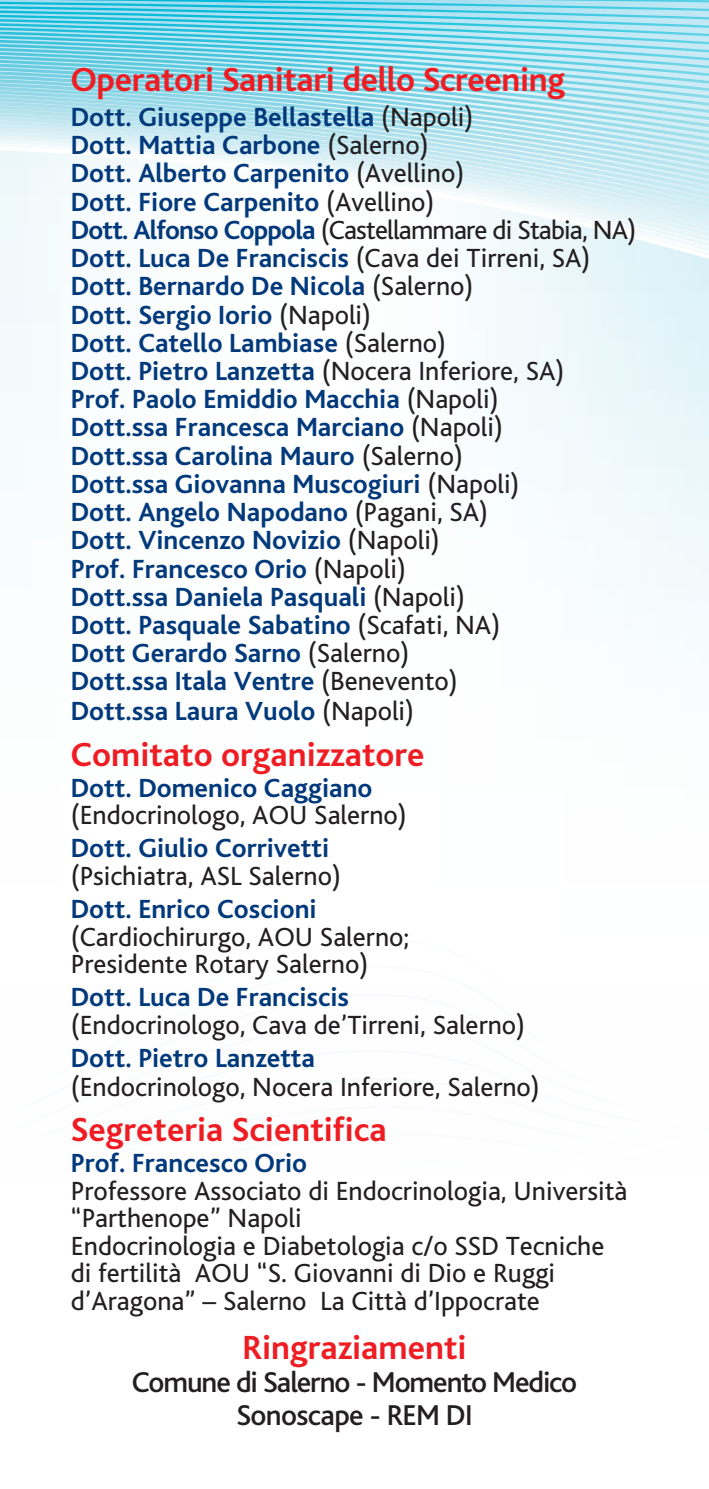
<style>
.page{position:relative;width:709px;height:1489px;background:#fff}
.page>*{position:absolute;margin:0;border:0;box-sizing:border-box;transform-origin:0 0}
.t1{font:700 35px "Bliss";color:#ee1d23}
.t2{font:500 30px/33px "Bliss";letter-spacing:-.035em;color:#231f20;text-align:center}
.t3{font:700 27.5px/28.2px "Bliss";color:#01397b}
.t4{font:27.5px/27.5px "Bliss";color:#231f20}
.s1{font-weight:400;color:#231f20}
</style>
<div class="page">
<div style="left:609px;top:544px;width:100px;height:22px;background:#f3fafc"></div>
<div style="left:593px;top:523px;width:116px;height:21px;background:#f2fafc"></div>
<div style="left:578px;top:501px;width:131px;height:22px;background:#f1fafc"></div>
<div style="left:562px;top:479px;width:147px;height:22px;background:#f0f9fc"></div>
<div style="left:547px;top:458px;width:162px;height:21px;background:#eff9fc"></div>
<div style="left:532px;top:436px;width:177px;height:22px;background:#eff9fc"></div>
<div style="left:532px;top:415px;width:177px;height:21px;background:#eef8fb"></div>
<div style="left:516px;top:393px;width:193px;height:22px;background:#ecf7fb"></div>
<svg style="left:0;top:371px;width:709px;height:22px"></svg>
<svg style="left:0;top:350px;width:709px;height:21px"></svg>
<svg style="left:0;top:328px;width:709px;height:22px"></svg>
<svg style="left:0;top:306px;width:709px;height:22px"></svg>
<svg style="left:0;top:285px;width:709px;height:21px"></svg>
<svg style="left:0;top:263px;width:709px;height:22px"></svg>
<svg style="left:0;top:242px;width:709px;height:21px"></svg>
<svg style="left:0;top:220px;width:709px;height:22px"></svg>
<svg style="left:0;top:198px;width:709px;height:22px"></svg>
<svg style="left:0;top:177px;width:709px;height:21px"></svg>
<svg style="left:0;top:155px;width:709px;height:22px"></svg>
<svg style="left:0;top:133px;width:709px;height:22px;background:#ceecf3"></svg>
<svg style="left:0;top:112px;width:709px;height:21px;background:#b9e4ef"></svg>
<svg style="left:0;top:90px;width:709px;height:22px;background:#a8e0ec"></svg>
<svg style="left:0;top:68px;width:709px;height:22px;background:#9adceb"></svg>
<svg style="left:0;top:47px;width:709px;height:21px;background:#8edaea"></svg>
<svg style="left:0;top:0;width:709px;height:47px;background:#7cd6e9"></svg>
<p class="t1" style="left:71px;top:61px;width:495px">Operatori Sanitari dello Screening</p>
<p class="t3" style="left:71px;top:103px;width:567px">Dott. Giuseppe Bellastella <span class="s1">(Napoli)<br></span>Dott. Mattia Carbone <span class="s1">(Salerno)<br></span>Dott. Alberto Carpenito <span class="s1">(Avellino)<br></span>Dott. Fiore Carpenito <span class="s1">(Avellino)<br></span>Dott. Alfonso Coppola <span class="s1">(Castellammare di Stabia, NA)<br></span>Dott. Luca De Franciscis <span class="s1">(Cava dei Tirreni, SA)<br></span>Dott. Bernardo De Nicola <span class="s1">(Salerno)<br></span>Dott. Sergio Iorio <span class="s1">(Napoli)<br></span>Dott. Catello Lambiase <span class="s1">(Salerno)<br></span>Dott. Pietro Lanzetta <span class="s1">(Nocera Inferiore, SA)<br></span>Prof. Paolo Emiddio Macchia <span class="s1">(Napoli)<br></span>Dott.ssa Francesca Marciano <span class="s1">(Napoli)<br></span>Dott.ssa Carolina Mauro <span class="s1">(Salerno)<br></span>Dott.ssa Giovanna Muscogiuri <span class="s1">(Napoli)<br></span>Dott. Angelo Napodano <span class="s1">(Pagani, SA)<br></span>Dott. Vincenzo Novizio <span class="s1">(Napoli)<br></span>Prof. Francesco Orio <span class="s1">(Napoli)<br></span>Dott.ssa Daniela Pasquali <span class="s1">(Napoli)<br></span>Dott. Pasquale Sabatino <span class="s1">(Scafati, NA)<br></span>Dott Gerardo Sarno <span class="s1">(Salerno)<br></span>Dott.ssa Itala Ventre <span class="s1">(Benevento)<br></span>Dott.ssa Laura Vuolo <span class="s1">(Napoli)</span></p>
<p class="t1" style="left:71px;top:735px;width:355px">Comitato organizzatore</p>
<p class="t3" style="left:71px;top:774px;width:303px">Dott. Domenico Caggiano</p>
<p class="t4" style="left:71px;top:801px;width:337px">(Endocrinologo, AOU Salerno)</p>
<p class="t3" style="left:71px;top:834px;width:260px">Dott. Giulio Corrivetti</p>
<p class="t4" style="left:71px;top:862px;width:271px">(Psichiatra, ASL Salerno)</p>
<p class="t3" style="left:71px;top:895px;width:247px">Dott. Enrico Coscioni</p>
<p class="t4" style="left:71px;top:923px;width:340px">(Cardiochirurgo, AOU Salerno;<br>Presidente Rotary Salerno)</p>
<p class="t3" style="left:71px;top:983px;width:279px">Dott. Luca De Franciscis</p>
<p class="t4" style="left:71px;top:1011px;width:456px">(Endocrinologo, Cava de’Tirreni, Salerno)</p>
<p class="t3" style="left:71px;top:1044px;width:246px">Dott. Pietro Lanzetta</p>
<p class="t4" style="left:71px;top:1073px;width:470px">(Endocrinologo, Nocera Inferiore, Salerno)</p>
<p class="t1" style="left:71px;top:1111px;width:317px">Segreteria Scientifica</p>
<p class="t3" style="left:71px;top:1149px;width:238px">Prof. Francesco Orio</p>
<p class="t4" style="left:71px;top:1177px;width:558px">Professore Associato di Endocrinologia, Università “Parthenope” Napoli<br>Endocrinologia e Diabetologia c/o SSD Tecniche di fertilità AOU “S. Giovanni di Dio e Ruggi d’Aragona” – Salerno La Città d’Ippocrate</p>
<p class="t1" style="left:242px;top:1329px;width:226px">Ringraziamenti</p>
<p class="t2" style="left:132px;top:1366px;width:446px">Comune di Salerno - Momento Medico<br>Sonoscape - REM DI</p>
</div>
